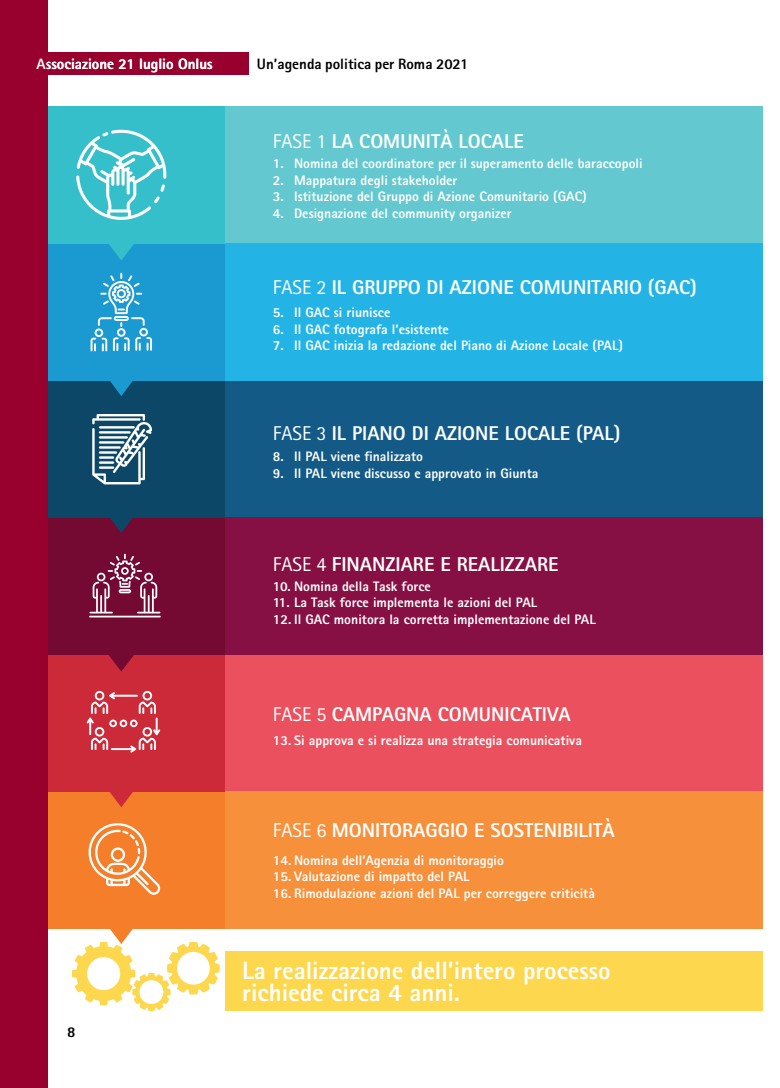
<style>
.page{position:relative;width:780px;height:1088px;background:#fff}
.page>*{position:absolute;margin:0;border:0;box-sizing:border-box;transform-origin:0 0}
.t1{font:800 25px/22.5px "Rotis Sans Serif Std";color:#fff}
.t2{font:800 20px "Rotis Sans Serif Std";color:#fff}
.t3{font:800 15px "Rotis Sans Serif Std";color:#000001}
.t4{font:800 15px "Rotis Sans Serif Std";color:#fff}
.t5{font:800 13.75px "Rotis Sans Serif Std";color:#fff}
.s1{font-weight:400}
</style>
<div class="page">
<div style="left:0;top:52px;width:248px;height:23px;background:#98012d"></div>
<div style="left:225px;top:951px;width:537px;height:60px;background:#fdd74d"></div>
<div style="left:18px;top:106px;width:744px;height:137px;background:#63c8cf"></div>
<div style="left:18px;top:380px;width:744px;height:137px;background:#135a86"></div>
<div style="left:18px;top:654px;width:744px;height:137px;background:#ea505d"></div>
<div style="left:18px;top:243px;width:744px;height:137px;background:#23b3e5"></div>
<div style="left:18px;top:517px;width:744px;height:137px;background:#860f43"></div>
<div style="left:18px;top:791px;width:744px;height:137px;background:#f6903b"></div>
<div style="left:18px;top:791px;width:207px;height:137px;background:#f47e2a"></div>
<svg style="left:72px;top:928px;width:148px;height:83px"></svg>
<div style="left:18px;top:654px;width:207px;height:137px;background:#cc2a39"></div>
<svg style="left:108px;top:791px;width:26px;height:16px"></svg>
<div style="left:18px;top:517px;width:207px;height:137px;background:#740932"></div>
<svg style="left:108px;top:654px;width:26px;height:18px"></svg>
<div style="left:18px;top:381px;width:207px;height:136px;background:#0c4767"></div>
<svg style="left:108px;top:517px;width:26px;height:16px"></svg>
<svg style="left:92px;top:414px;width:60px;height:70px"></svg>
<hr style="left:99px;top:426px;width:36px;height:2px;background:#fff">
<hr style="left:99px;top:431px;width:32px;height:3px;background:#fff">
<hr style="left:99px;top:436px;width:29px;height:3px;background:#fff">
<hr style="left:99px;top:441px;width:25px;height:3px;background:#fff">
<hr style="left:99px;top:446px;width:22px;height:3px;background:#fff">
<hr style="left:99px;top:451px;width:18px;height:3px;background:#fff">
<hr style="left:99px;top:456px;width:15px;height:3px;background:#fff">
<hr style="left:99px;top:461px;width:15px;height:3px;background:#fff">
<hr style="left:99px;top:466px;width:15px;height:3px;background:#fff">
<hr style="left:89px;top:616px;width:72px;height:1px;background:#fff">
<svg style="left:89px;top:554px;width:71px;height:59px"></svg>
<svg style="left:87px;top:691px;width:73px;height:61px"></svg>
<svg style="left:88px;top:823px;width:73px;height:72px"></svg>
<div style="left:18px;top:243px;width:207px;height:138px;background:#1b99d1"></div>
<svg style="left:110px;top:381px;width:23px;height:15px"></svg>
<div style="left:18px;top:106px;width:207px;height:137px;background:#35bfca"></div>
<svg style="left:108px;top:243px;width:26px;height:17px"></svg>
<div style="left:0;top:0;width:47px;height:1088px;background:#98012d"></div>
<svg style="left:76px;top:130px;width:90px;height:90px"></svg>
<svg style="left:91px;top:273px;width:61px;height:78px"></svg>
<p class="t4" style="left:37px;top:58px;width:178px">Associazione 21 luglio Onlus</p>
<p class="t3" style="left:257px;top:58px;width:213px">Un’agenda politica per Roma 2021</p>
<h2 class="t2" style="left:273px;top:133px;width:252px"><span class="s1">FASE 1</span> LA COMUNITÀ LOCALE</h2>
<p class="t5" style="left:273px;top:159px;width:371px">1. Nomina del coordinatore per il superamento delle baraccopoli</p>
<p class="t5" style="left:273px;top:175px;width:186px">2. Mappatura degli stakeholder</p>
<p class="t5" style="left:273px;top:192px;width:315px">3. Istituzione del Gruppo di Azione Comunitario (GAC)</p>
<p class="t5" style="left:273px;top:208px;width:240px">4. Designazione del community organizer</p>
<h2 class="t2" style="left:273px;top:280px;width:425px"><span class="s1">FASE 2</span> IL GRUPPO DI AZIONE COMUNITARIO (GAC)</h2>
<p class="t5" style="left:273px;top:307px;width:119px">5. Il GAC si riunisce</p>
<p class="t5" style="left:273px;top:324px;width:178px">6. Il GAC fotografa l’esistente</p>
<p class="t5" style="left:273px;top:340px;width:351px">7. Il GAC inizia la redazione del Piano di Azione Locale (PAL)</p>
<h2 class="t2" style="left:273px;top:426px;width:349px"><span class="s1">FASE 3</span> IL PIANO DI AZIONE LOCALE (PAL)</h2>
<p class="t5" style="left:273px;top:452px;width:152px">8. Il PAL viene finalizzato</p>
<p class="t5" style="left:273px;top:468px;width:267px">9. Il PAL viene discusso e approvato in Giunta</p>
<h2 class="t2" style="left:273px;top:556px;width:287px"><span class="s1">FASE 4</span> FINANZIARE E REALIZZARE</h2>
<p class="t5" style="left:273px;top:581px;width:159px">10. Nomina della Task force</p>
<p class="t5" style="left:273px;top:598px;width:266px">11. La Task force implementa le azioni del PAL</p>
<p class="t5" style="left:273px;top:614px;width:324px">12. Il GAC monitora la corretta implementazione del PAL</p>
<p class="t3" style="left:67px;top:1026px;width:10px">8</p>
<h2 class="t2" style="left:273px;top:706px;width:299px"><span class="s1">FASE 5</span> CAMPAGNA COMUNICATIVA</h2>
<p class="t5" style="left:273px;top:735px;width:310px">13. Si approva e si realizza una strategia comunicativa</p>
<h2 class="t2" style="left:273px;top:823px;width:343px"><span class="s1">FASE 6</span> MONITORAGGIO E SOSTENIBILITÀ</h2>
<p class="t5" style="left:273px;top:855px;width:233px">14. Nomina dell’Agenzia di monitoraggio</p>
<p class="t5" style="left:273px;top:872px;width:198px">15. Valutazione di impatto del PAL</p>
<p class="t5" style="left:273px;top:888px;width:323px">16. Rimodulazione azioni del PAL per correggere criticità</p>
<h1 class="t1" style="left:242px;top:962px;width:370px">La realizzazione dell’intero processo richiede circa 4 anni.</h1>
</div>
